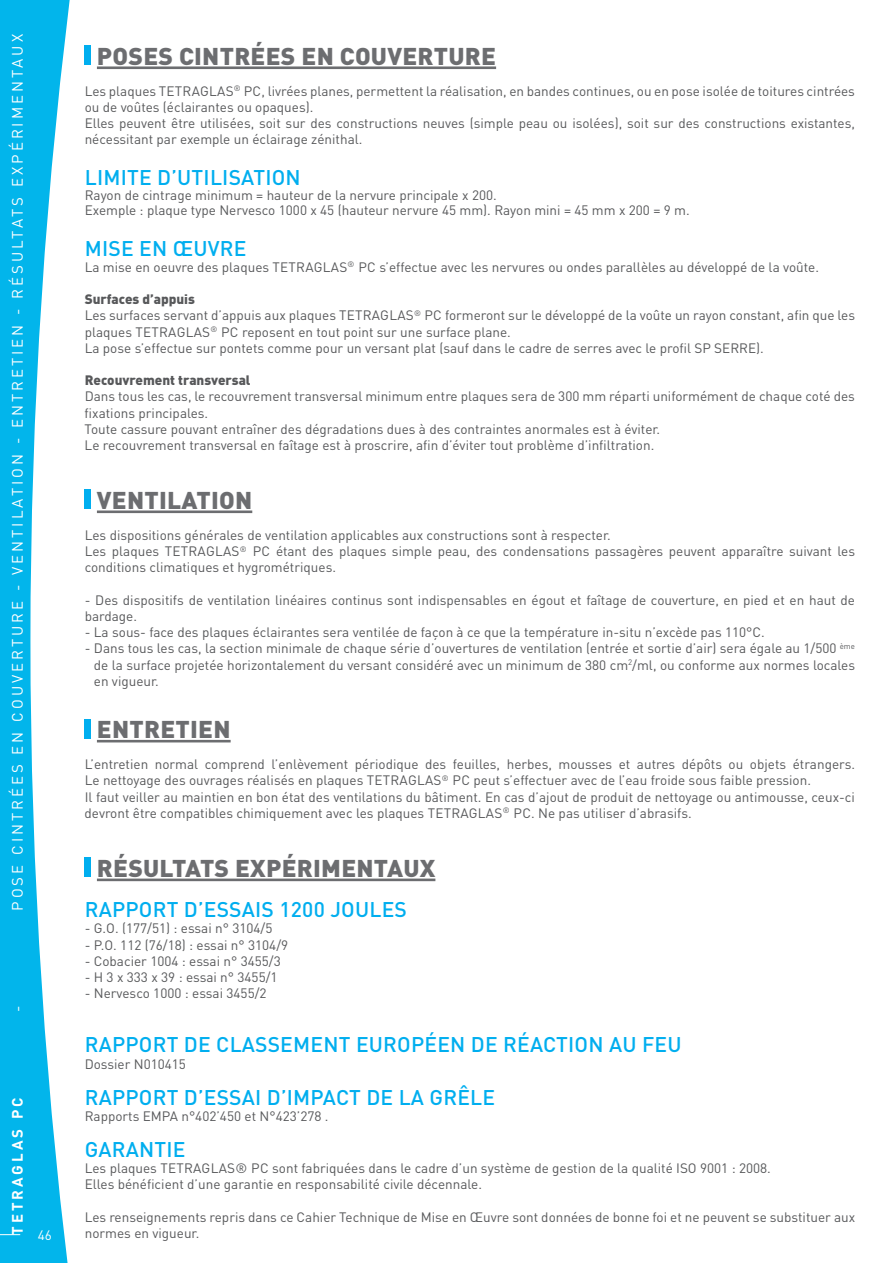
<style>
.page{position:relative;width:893px;height:1263px;background:#fff}
.page>*{position:absolute;margin:0;border:0;box-sizing:border-box;transform-origin:0 0}
.t1{font:900 24px "DIN";letter-spacing:.01em;color:#6c6d70}
.t2{font:500 21px "DIN";letter-spacing:.01em;color:#00aeef}
.t3{font:15px "DIN";letter-spacing:.2em;color:#fff}
.t4{font:700 15px "DIN";letter-spacing:.2em;color:#fff}
.t5{font:13.5px/16.2px "DIN";color:#57585a}
.t6{font:900 13.5px "DIN";color:#57585a}
.t7{font:13.5px "DIN";color:#fff}
.s1{font-weight:900}
</style>
<div class="page">
<svg style="left:0;top:0;width:70px;height:1262px;fill:#02b5eb"></svg>
<svg style="left:0;top:1233px;width:20px;height:1px"></svg>
<hr style="left:97px;top:66px;width:399px;height:3px;background:#6c6d70">
<hr style="left:97px;top:510px;width:155px;height:3px;background:#6c6d70">
<hr style="left:97px;top:739px;width:133px;height:3px;background:#6c6d70">
<hr style="left:97px;top:878px;width:338px;height:3px;background:#6c6d70">
<div style="left:85px;top:46px;width:6px;height:19px;background:#00aeef"></div>
<div style="left:85px;top:489px;width:6px;height:19px;background:#00aeef"></div>
<div style="left:85px;top:718px;width:6px;height:19px;background:#00aeef"></div>
<div style="left:85px;top:857px;width:6px;height:19px;background:#00aeef"></div>
<p class="t3" style="left:8px;top:910px;width:878px;rotate:-90deg">POSE CINTRÉES EN COUVERTURE - VENTILATION - ENTRETIEN - RÉSULTATS EXPÉRIMENTAUX</p>
<p class="t3" style="left:8px;top:1012px;width:8px;rotate:-90deg">-</p>
<p class="t4" style="left:7px;top:1234px;width:139px;rotate:-90deg">TETRAGLAS PC</p>
<p class="t7" style="left:38px;top:1226px;width:16px">46</p>
<h1 class="t1" style="left:97px;top:40px;width:400px">POSES CINTRÉES EN COUVERTURE</h1>
<p class="t5" style="left:85px;top:83px;width:771px">Les plaques TETRAGLAS<sup>®</sup> PC, livrées planes, permettent la réalisation, en bandes continues, ou en pose isolée de toitures cintrées ou de voûtes (éclairantes ou opaques).<br>Elles peuvent être utilisées, soit sur des constructions neuves (simple peau ou isolées), soit sur des constructions existantes, nécessitant par exemple un éclairage zénithal.</p>
<h2 class="t2" style="left:85px;top:164px;width:217px">LIMITE D’UTILISATION</h2>
<p class="t5" style="left:85px;top:187px;width:606px;line-height:15px">Rayon de cintrage minimum = hauteur de la nervure principale x 200.<br>Exemple : plaque type Nervesco 1000 x 45 (hauteur nervure 45 mm). Rayon mini = 45 mm x 200 = 9 m.</p>
<h2 class="t2" style="left:85px;top:234px;width:163px">MISE EN ŒUVRE</h2>
<p class="t5" style="left:85px;top:258px;width:735px">La mise en oeuvre des plaques TETRAGLAS<sup>®</sup> PC s’effectue avec les nervures ou ondes parallèles au développé de la voûte.</p>
<p class="t5" style="left:85px;top:291px;width:771px"><span class="s1">Surfaces d’appuis<br></span>Les surfaces servant d’appuis aux plaques TETRAGLAS<sup>®</sup> PC formeront sur le développé de la voûte un rayon constant, afin que les plaques TETRAGLAS<sup>®</sup> PC reposent en tout point sur une surface plane.<br>La pose s’effectue sur pontets comme pour un versant plat (sauf dans le cadre de serres avec le profil SP SERRE).</p>
<p class="t6" style="left:85px;top:371px;width:167px">Recouvrement transversal</p>
<p class="t5" style="left:85px;top:388px;width:771px">Dans tous les cas, le recouvrement transversal minimum entre plaques sera de 300 mm réparti uniformément de chaque coté des fixations principales.<br>Toute cassure pouvant entraîner des dégradations dues à des contraintes anormales est à éviter.<br>Le recouvrement transversal en faîtage est à proscrire, afin d’éviter tout problème d’infiltration.</p>
<h1 class="t1" style="left:97px;top:484px;width:157px">VENTILATION</h1>
<p class="t5" style="left:85px;top:526px;width:771px">Les dispositions générales de ventilation applicables aux constructions sont à respecter.<br>Les plaques TETRAGLAS<sup>®</sup> PC étant des plaques simple peau, des condensations passagères peuvent apparaître suivant les conditions climatiques et hygrométriques.</p>
<p class="t5" style="left:85px;top:591px;width:771px">- Des dispositifs de ventilation linéaires continus sont indispensables en égout et faîtage de couverture, en pied et en haut de bardage.</p>
<p class="t5" style="left:85px;top:623px;width:681px">- La sous- face des plaques éclairantes sera ventilée de façon à ce que la température in-situ n’excède pas 110°C.</p>
<p class="t5" style="left:94px;top:640px;width:762px;text-align:justify;text-indent:-9px">- Dans tous les cas, la section minimale de chaque série d’ouvertures de ventilation (entrée et sortie d’air) sera égale au 1/500 <sup>ème </sup>de la surface projetée horizontalement du versant considéré avec un minimum de 380 cm<sup>2</sup>/ml, ou conforme aux normes locales en vigueur.</p>
<h1 class="t1" style="left:97px;top:713px;width:135px">ENTRETIEN</h1>
<p class="t5" style="left:85px;top:755px;width:771px">L’entretien normal comprend l’enlèvement périodique des feuilles, herbes, mousses et autres dépôts ou objets étrangers.<br>Le nettoyage des ouvrages réalisés en plaques TETRAGLAS<sup>®</sup> PC peut s’effectuer avec de l’eau froide sous faible pression.<br>Il faut veiller au maintien en bon état des ventilations du bâtiment. En cas d’ajout de produit de nettoyage ou antimousse, ceux-ci devront être compatibles chimiquement avec les plaques TETRAGLAS<sup>®</sup> PC. Ne pas utiliser d’abrasifs.</p>
<h1 class="t1" style="left:97px;top:851px;width:340px">RÉSULTATS EXPÉRIMENTAUX</h1>
<h2 class="t2" style="left:85px;top:896px;width:323px">RAPPORT D’ESSAIS 1200 JOULES</h2>
<p class="t5" style="left:85px;top:920px;width:189px">- G.O. (177/51) : essai n° 3104/5</p>
<p class="t5" style="left:85px;top:936px;width:205px">- P.O. 112 (76/18) : essai n° 3104/9</p>
<p class="t5" style="left:85px;top:952px;width:197px">- Cobacier 1004 : essai n° 3455/3</p>
<p class="t5" style="left:85px;top:968px;width:194px">- H 3 x 333 x 39 : essai n° 3455/1</p>
<p class="t5" style="left:85px;top:984px;width:183px">- Nervesco 1000 : essai 3455/2</p>
<h2 class="t2" style="left:85px;top:1031px;width:598px">RAPPORT DE CLASSEMENT EUROPÉEN DE RÉACTION AU FEU</h2>
<p class="t5" style="left:85px;top:1055px;width:103px">Dossier N010415</p>
<h2 class="t2" style="left:85px;top:1083px;width:412px">RAPPORT D’ESSAI D’IMPACT DE LA GRÊLE</h2>
<p class="t5" style="left:85px;top:1107px;width:245px">Rapports EMPA n°402’450 et N°423’278 .</p>
<h2 class="t2" style="left:85px;top:1135px;width:102px">GARANTIE</h2>
<p class="t5" style="left:85px;top:1159px;width:687px">Les plaques TETRAGLAS® PC sont fabriquées dans le cadre d’un système de gestion de la qualité ISO 9001 : 2008.<br>Elles bénéficient d’une garantie en responsabilité civile décennale.</p>
<p class="t5" style="left:85px;top:1208px;width:771px">Les renseignements repris dans ce Cahier Technique de Mise en Œuvre sont données de bonne foi et ne peuvent se substituer aux normes en vigueur.</p>
</div>
